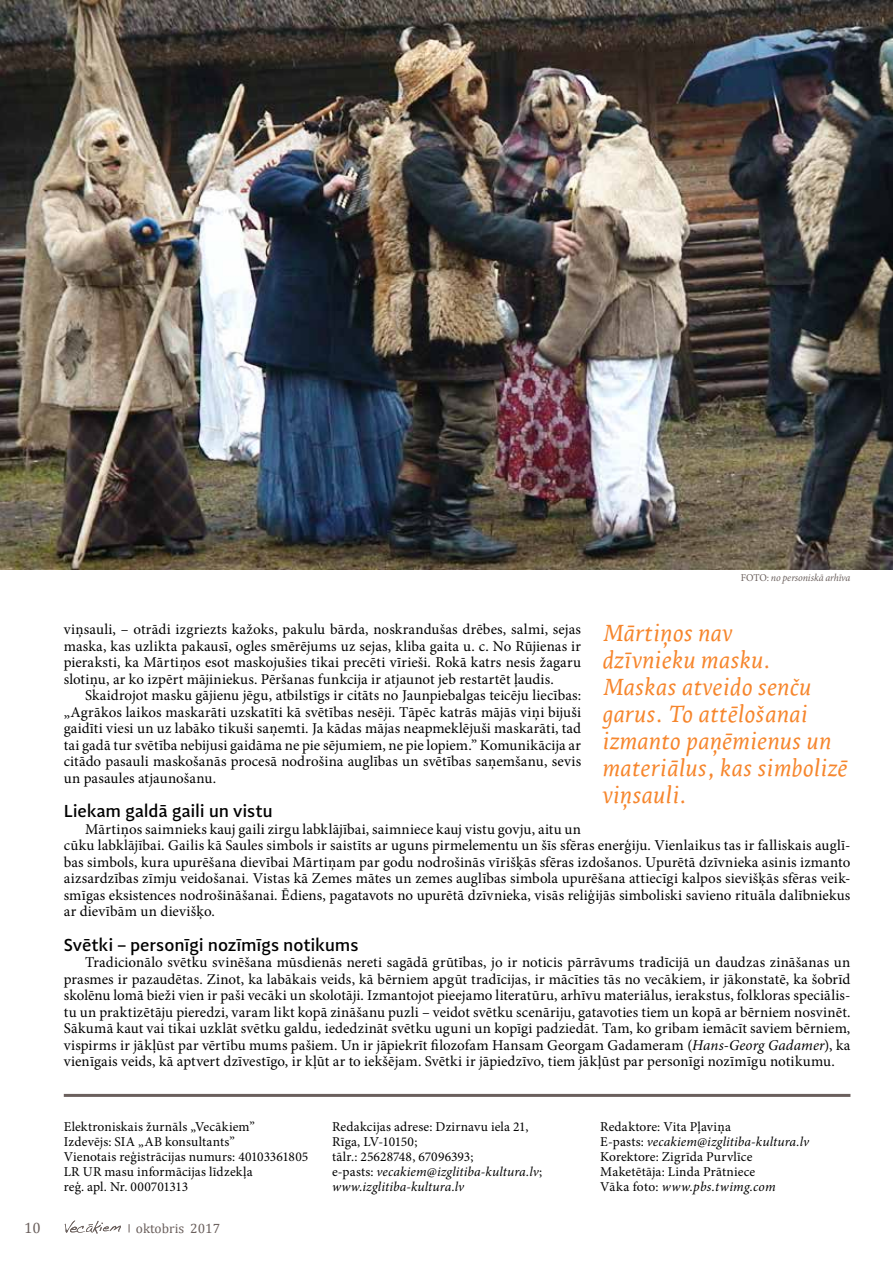
<style>
.page{position:relative;width:893px;height:1263px;background:#fff}
.page>*{position:absolute;margin:0;border:0;box-sizing:border-box;transform-origin:0 0}
.t1{font:italic 24px/27px "Leksa Pro";color:#f6862d}
.t2{font:500 18px "Adagio Sans";letter-spacing:-.01em;color:#000}
.t3{font:15px/16.5px "Minion Pro";letter-spacing:.01em;color:#000;text-align:justify}
.t4{font:15px "Cambria";color:#6b605d}
.t5{font:13.5px/15px "Minion Pro";letter-spacing:.01em;color:#000}
.t6{font:13.5px "Cambria";color:#6b605d}
.t7{font:italic 10.5px "Minion Pro";letter-spacing:-.01em;color:#6b605d;scale:.95 1}
.s1{font-style:normal}
.s2{font-style:italic}
</style>
<div class="page">
<svg style="left:65px;top:1221px;width:56px;height:13px"></svg>
<hr style="left:64px;top:1094px;width:786px;height:3px;background:#6b605d">
<img style="left:0;top:0;width:893px;height:570px">
<p class="t7" style="left:741px;top:570px;width:117px"><span class="s1">FOTO:</span> no personiskā arhīva</p>
<p class="t3" style="left:64px;top:621px;width:519px">viņsauli, – otrādi izgriezts kažoks, pakulu bārda, noskrandušas drēbes, salmi, sejas maska, kas uzlikta pakausī, ogles smērējums uz sejas, kliba gaita u. c. No Rūjienas ir pieraksti, ka Mārtiņos esot maskojušies tikai precēti vīrieši. Rokā katrs nesis žagaru slotiņu, ar ko izpērt mājiniekus. Pēršanas funkcija ir atjaunot jeb restartēt ļaudis.</p>
<p class="t3" style="left:64px;top:687px;width:519px;text-indent:21px">Skaidrojot masku gājienu jēgu, atbilstīgs ir citāts no Jaunpiebalgas teicēju liecības: „Agrākos laikos maskarāti uzskatīti kā svētības nesēji. Tāpēc katrās mājās viņi bijuši gaidīti viesi un uz labāko tikuši saņemti. Ja kādas mājas neapmeklējuši maskarāti, tad tai gadā tur svētība nebijusi gaidāma ne pie sējumiem, ne pie lopiem.” Komunikācija ar citādo pasauli maskošanās procesā nodrošina auglības un svētības saņemšanu, sevis un pasaules atjaunošanu.</p>
<p class="t2" style="left:64px;top:799px;width:211px">Liekam galdā gaili un vistu</p>
<p class="t3" style="left:64px;top:821px;width:788px;text-align:left;text-indent:21px">Mārtiņos saimnieks kauj gaili zirgu labklājībai, saimniece kauj vistu govju, aitu un<br>cūku labklājībai. Gailis kā Saules simbols ir saistīts ar uguns pirmelementu un šīs sfēras enerģiju. Vienlaikus tas ir falliskais auglī&shy;bas simbols, kura upurēšana dievībai Mārtiņam par godu nodrošinās vīrišķās sfēras izdošanos. Upurētā dzīvnieka asinis izmanto aizsardzības zīmju veidošanai. Vistas kā Zemes mātes un zemes auglības simbola upurēšana attiecīgi kalpos sievišķās sfēras veik&shy;smīgas eksistences nodrošināšanai. Ēdiens, pagatavots no upurētā dzīvnieka, visās reliģijās simboliski savieno rituāla dalībniekus ar dievībām un dievišķo.</p>
<p class="t2" style="left:64px;top:933px;width:296px">Svētki – personīgi nozīmīgs notikums</p>
<p class="t3" style="left:64px;top:954px;width:788px;text-indent:21px">Tradicionālo svētku svinēšana mūsdienās nereti sagādā grūtības, jo ir noticis pārrāvums tradīcijā un daudzas zināšanas un prasmes ir pazaudētas. Zinot, ka labākais veids, kā bērniem apgūt tradīcijas, ir mācīties tās no vecākiem, ir jākonstatē, ka šobrīd skolēnu lomā bieži vien ir paši vecāki un skolotāji. Izmantojot pieejamo literatūru, arhīvu materiālus, ierakstus, folkloras speciālis&shy;tu un praktizētāju pieredzi, varam likt kopā zināšanu puzli – veidot svētku scenāriju, gatavoties tiem un kopā ar bērniem nosvinēt.<br>Sākumā kaut vai tikai uzklāt svētku galdu, iededzināt svētku uguni un kopīgi padziedāt. Tam, ko gribam iemācīt saviem bērniem, vispirms ir jākļūst par vērtību mums pašiem. Un ir jāpiekrīt filozofam Hansam Georgam Gadameram (<span class="s2">Hans-Georg Gadamer</span>), ka vienīgais veids, kā aptvert dzīvestīgo, ir kļūt ar to iekšējam. Svētki ir jāpiedzīvo, tiem jākļūst par personīgi nozīmīgu notikumu.</p>
<h1 class="t1" style="left:602px;top:620px;width:247px">Mārtiņos nav<br>dzīvnieku masku.<br>Maskas atveido senču garus. To attēlošanai izmanto paņēmienus un materiālus, kas simbolizē viņsauli.</h1>
<p class="t5" style="left:64px;top:1119px;width:246px">Elektroniskais žurnāls „Vecākiem”<br>Izdevējs: SIA „AB konsultants”<br>Vienotais reģistrācijas numurs: 40103361805<br>LR UR masu informācijas līdzekļa<br>reģ. apl. Nr. 000701313</p>
<p class="t5" style="left:332px;top:1119px;width:212px">Redakcijas adrese: Dzirnavu iela 21,<br>Rīga, LV-10150;<br>tālr.: 25628748, 67096393;<br>e-pasts: <span class="s2">vecakiem@izglitiba-kultura.lv</span>; <span class="s2">www.izglitiba-kultura.lv</span></p>
<p class="t5" style="left:600px;top:1119px;width:210px">Redaktore: Vita Pļaviņa<br>E-pasts: <span class="s2">vecakiem@izglitiba-kultura.lv<br></span>Korektore: Zigrīda Purvlīce<br>Maketētāja: Linda Prātniece<br>Vāka foto: <span class="s2">www.pbs.twimg.com</span></p>
<p class="t4" style="left:24px;top:1218px;width:18px">10</p>
<p class="t6" style="left:136px;top:1220px;width:86px">oktobris 2017</p>
</div>
